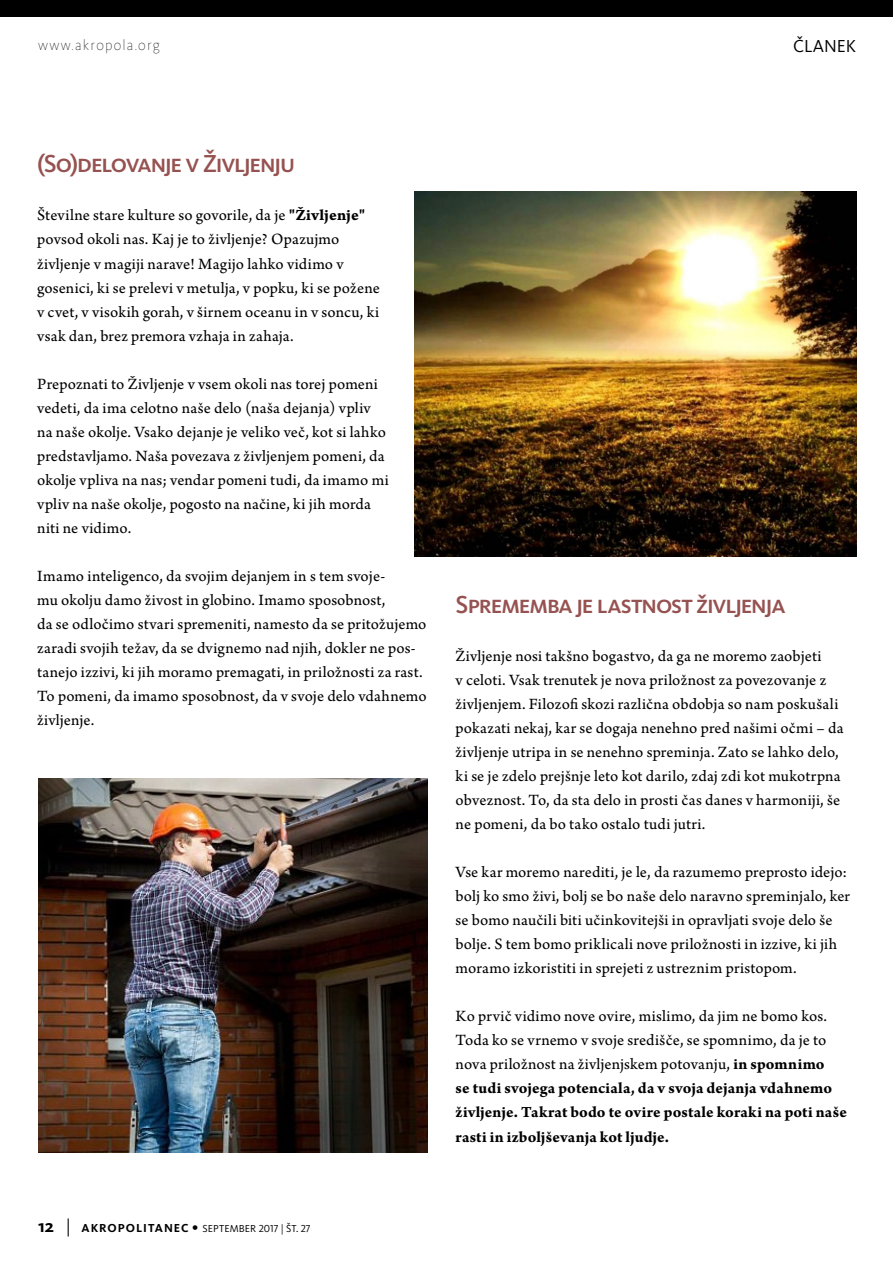
<style>
.page{position:relative;width:893px;height:1263px;background:#fff}
.page>*{position:absolute;margin:0;border:0;box-sizing:border-box;transform-origin:0 0}
.t1{font:500 25.5px "Kievit Pro";letter-spacing:-.045em;color:#965251}
.t2{font:18px "Kievit Pro";color:#000}
.t3{font:16.5px/24px "Arno Pro Sm Text";letter-spacing:.005em;color:#000}
.t4{font:16.5px/24px "Arno Pro Bold Sm Text";letter-spacing:.005em;color:#000}
.t5{font:100 15px "Kievit Pro";letter-spacing:.08em;color:#000}
.t6{font:10.5px "Kievit Pro";letter-spacing:.01em;color:#000}
.s1{font-family:"Arno Pro Bold Caption"}
.s2{font-family:"Arno Pro Bold Sm Text"}
.s3{font-weight:700;font-size:18px}
.s4{font-size:18px}
.s5{font-weight:700;font-size:12px}
.s6{font-family:"Tahoma";font-size:13.5px}
</style>
<div class="page">
<div style="left:0;top:0;width:893px;height:17px;background:#000"></div>
<img style="left:415px;top:191px;width:442px;height:366px">
<img style="left:38px;top:778px;width:390px;height:375px">
<p class="t5" style="left:38px;top:36px;width:123px">www.akropola.org</p>
<p class="t2" style="left:793px;top:35px;width:64px">ČLANEK</p>
<h1 class="t1" style="left:37px;top:149px;width:259px">(So)delovanje v Življenju</h1>
<p class="t3" style="left:37px;top:204px;width:344px">Številne stare kulture so govorile, da je <span class="s1">"Življenje" </span>povsod okoli nas. Kaj je to življenje? Opazujmo življenje v magiji narave! Magijo lahko vidimo v gosenici, ki se prelevi v metulja, v popku, ki se požene v cvet, v visokih gorah, v širnem oceanu in v soncu, ki vsak dan, brez premora vzhaja in zahaja.</p>
<p class="t3" style="left:37px;top:372px;width:353px">Prepoznati to Življenje v vsem okoli nas torej pomeni vedeti, da ima celotno naše delo (naša dejanja) vpliv na naše okolje. Vsako dejanje je veliko več, kot si lahko predstavljamo. Naša povezava z življenjem pomeni, da okolje vpliva na nas; vendar pomeni tudi, da imamo mi vpliv na naše okolje, pogosto na načine, ki jih morda niti ne vidimo.</p>
<p class="t3" style="left:37px;top:564px;width:391px">Imamo inteligenco, da svojim dejanjem in s tem svoje-<br>mu okolju damo živost in globino. Imamo sposobnost,<br>da se odločimo stvari spremeniti, namesto da se pritožujemo zaradi svojih težav, da se dvignemo nad njih, dokler ne pos&shy;tanejo izzivi, ki jih moramo premagati, in priložnosti za rast.<br>To pomeni, da imamo sposobnost, da v svoje delo vdahnemo življenje.</p>
<h1 class="t1" style="left:456px;top:589px;width:331px">Sprememba je lastnost življenja</h1>
<p class="t3" style="left:456px;top:645px;width:389px">Življenje nosi takšno bogastvo, da ga ne moremo zaobjeti<br>v celoti. Vsak trenutek je nova priložnost za povezovanje z življenjem. Filozofi skozi različna obdobja so nam poskušali pokazati nekaj, kar se dogaja nenehno pred našimi očmi – da življenje utripa in se nenehno spreminja. Zato se lahko delo, ki se je zdelo prejšnje leto kot darilo, zdaj zdi kot mukotrpna obveznost. To, da sta delo in prosti čas danes v harmoniji, še ne pomeni, da bo tako ostalo tudi jutri.</p>
<p class="t3" style="left:456px;top:861px;width:396px">Vse kar moremo narediti, je le, da razumemo preprosto idejo: bolj ko smo živi, bolj se bo naše delo naravno spreminjalo, ker se bomo naučili biti učinkovitejši in opravljati svoje delo še bolje. S tem bomo priklicali nove priložnosti in izzive, ki jih moramo izkoristiti in sprejeti z ustreznim pristopom.</p>
<p class="t3" style="left:456px;top:1005px;width:373px;text-align:justify">Ko prvič vidimo nove ovire, mislimo, da jim ne bomo kos.<br>Toda ko se vrnemo v svoje središče, se spomnimo, da je to nova priložnost na življenjskem potovanju, <span class="s2">in spomnimo</span></p>
<p class="t4" style="left:456px;top:1077px;width:393px">se tudi svojega potenciala, da v svoja dejanja vdahnemo življenje. Takrat bodo te ovire postale koraki na poti naše rasti in izboljševanja kot ljudje.</p>
<p class="t6" style="left:38px;top:1222px;width:274px"><span class="s3">12</span> <span class="s4">|</span> <span class="s5">AKROPOLITANEC</span> <span class="s6">•</span> SEPTEMBER 2017 | Št. 27</p>
</div>
